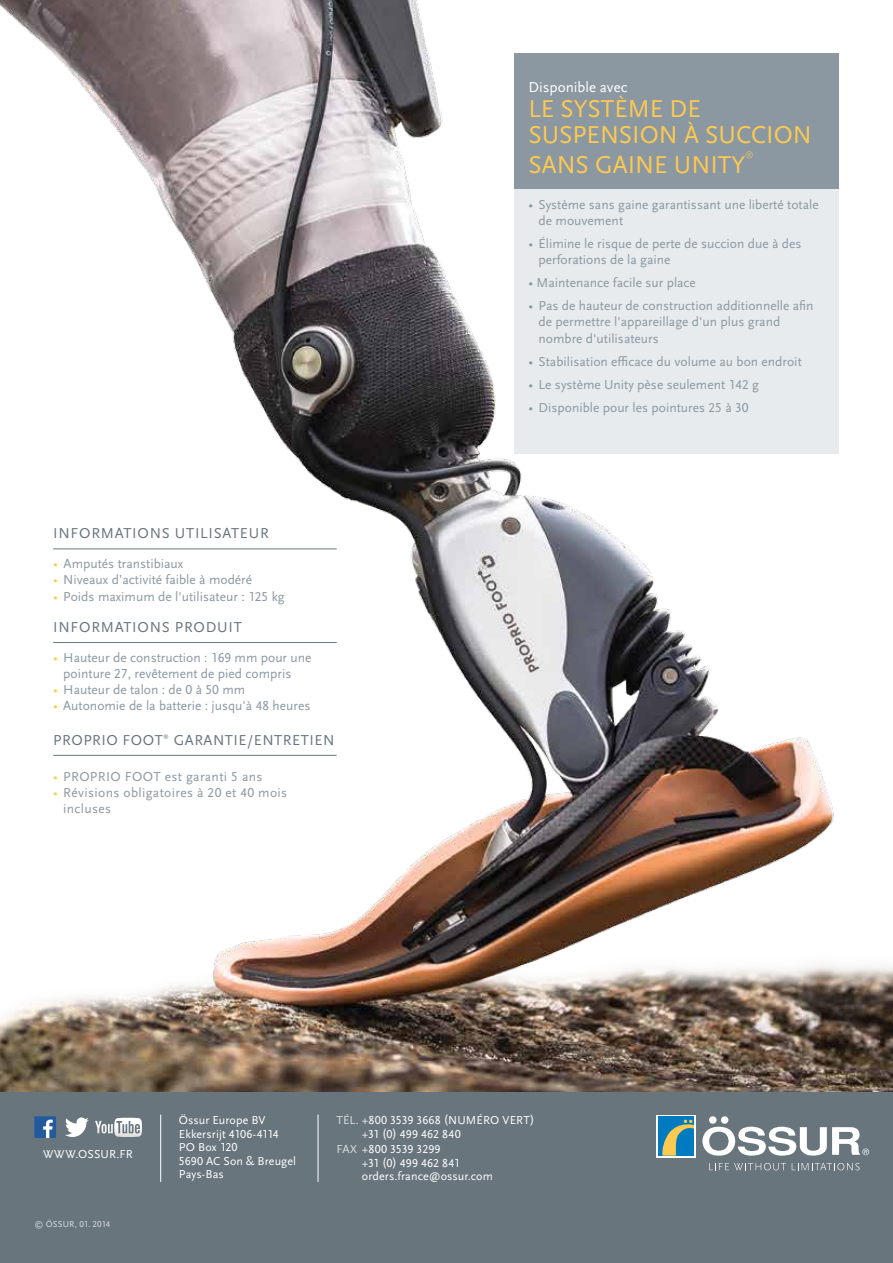
<style>
.page{position:relative;width:893px;height:1263px;background:#fff}
.page>*{position:absolute;margin:0;border:0;box-sizing:border-box;transform-origin:0 0}
.t1{font:25.5px/25.5px "Scala Sans OT";color:#fdca50}
.t2{font:15px "Scala Sans OT";letter-spacing:.05em;color:#68757d}
.t3{font:15px "Scala Sans OT";color:#fff}
.t4{font:13.65px "Scala Sans OT";color:#8c98a1}
.t5{font:13.5px/16.2px "Scala Sans OT";color:#8c98a1}
.t6{font:13.5px/16.2px "Scala Sans OT";letter-spacing:.025em;color:#8c98a1}
.t7{font:12px/13.5px "Scala Sans OT";letter-spacing:.005em;color:#fff}
.t8{font:9px "Scala Sans OT";letter-spacing:.02em;color:#d7dde1}
.t9{font:300 8.7px "Scala Sans OT";color:#fdca50}
.t10{font:5.25px "Scala Sans OT";color:#68757d}
.s1{color:#fdca50}
.s2{font-size:13.65px}
.s3{color:#d7dde1}
</style>
<div class="page">
<img style="left:0;top:0;width:893px;height:1093px">
<hr style="left:53px;top:548px;width:284px;height:1px;background:#68757d">
<hr style="left:53px;top:642px;width:284px;height:1px;background:#68757d">
<hr style="left:53px;top:755px;width:284px;height:1px;background:#68757d">
<div style="left:0;top:1093px;width:893px;height:170px;background:#68757d"></div>
<svg style="left:709px;top:1163px;width:77px;height:7px"></svg>
<svg style="left:792px;top:1163px;width:67px;height:7px"></svg>
<div style="left:709px;top:1116px;width:8px;height:8px;background:#fff;border-radius:50%"></div>
<div style="left:721px;top:1116px;width:7px;height:8px;background:#fff;border-radius:50%"></div>
<svg style="left:702px;top:1127px;width:167px;height:29px"></svg>
<div style="left:656px;top:1114px;width:40px;height:43px;background:#fff"></div>
<div style="left:658px;top:1116px;width:36px;height:40px;background:#007bc0"></div>
<svg style="left:662px;top:1120px;width:32px;height:36px"></svg>
<div style="left:34px;top:1116px;width:22px;height:22px;background:#23599d"></div>
<svg style="left:43px;top:1119px;width:10px;height:19px"></svg>
<svg style="left:65px;top:1117px;width:24px;height:20px"></svg>
<svg style="left:95px;top:1118px;width:47px;height:19px"></svg>
<hr style="left:318px;top:1114px;width:1px;height:68px;background:#fff">
<hr style="left:160px;top:1114px;width:1px;height:68px;background:#fff">
<p class="t3" style="left:528px;top:79px;width:100px">Disponible avec</p>
<h1 class="t1" style="left:528px;top:96px;width:285px">LE SYSTÈME DE<br>SUSPENSION À SUCCION</h1>
<h1 class="t1" style="left:528px;top:152px;width:218px">SANS GAINE UNITY</h1>
<p class="t9" style="left:745px;top:149px;width:10px">®</p>
<p class="t2" style="left:53px;top:525px;width:217px">INFORMATIONS UTILISATEUR</p>
<p class="t5" style="left:53px;top:556px;width:132px"><span class="s1">•</span> Amputés transtibiaux</p>
<p class="t5" style="left:53px;top:572px;width:200px"><span class="s1">•</span> Niveaux d’activité faible à modéré</p>
<p class="t5" style="left:53px;top:588px;width:233px"><span class="s1">•</span> Poids maximum de l'utilisateur : 125 kg</p>
<p class="t2" style="left:53px;top:619px;width:190px">INFORMATIONS PRODUIT</p>
<p class="t5" style="left:53px;top:649px;width:260px"><span class="s1">•</span> Hauteur de construction : 169 mm <span class="s2">pour une</span></p>
<p class="t4" style="left:63px;top:666px;width:230px">pointure 27, revêtement de pied compris</p>
<p class="t5" style="left:53px;top:682px;width:194px"><span class="s1">•</span> Hauteur de talon : de 0 à 50 mm</p>
<p class="t5" style="left:53px;top:698px;width:259px"><span class="s1">•</span> Autonomie de la batterie : jusqu'à 48 heures</p>
<p class="t2" style="left:53px;top:732px;width:111px">PROPRIO FOOT</p>
<p class="t10" style="left:163px;top:733px;width:7px">®</p>
<p class="t2" style="left:174px;top:732px;width:162px">GARANTIE/ENTRETIEN</p>
<p class="t6" style="left:53px;top:769px;width:211px"><span class="s1">•</span> PROPRIO FOOT est garanti 5 ans</p>
<p class="t6" style="left:63px;top:785px;width:225px;text-indent:-10px"><span class="s1">•</span> Révisions obligatoires à 20 et 40 mois incluses</p>
<p class="t5" style="left:539px;top:197px;width:282px;text-indent:-10px">• Système sans gaine garantissant une liberté totale de mouvement</p>
<p class="t5" style="left:539px;top:236px;width:264px;text-indent:-10px">• Élimine le risque de perte de succion due à des perforations de la gaine</p>
<p class="t5" style="left:528px;top:275px;width:169px">• Maintenance facile sur place</p>
<p class="t5" style="left:539px;top:298px;width:276px;text-indent:-10px">• Pas de hauteur de construction additionnelle afin de permettre l'appareillage d'un plus grand nombre d'utilisateurs</p>
<p class="t5" style="left:528px;top:353px;width:275px">• Stabilisation efficace du volume au bon endroit</p>
<p class="t5" style="left:528px;top:376px;width:232px">• Le système Unity pèse seulement 142 g</p>
<p class="t5" style="left:528px;top:399px;width:222px">• Disponible pour les pointures 25 à 30</p>
<p class="t7" style="left:43px;top:1147px;width:91px">WWW.OSSUR.FR</p>
<p class="t8" style="left:34px;top:1219px;width:78px">© ÖSSUR, 01. 2014</p>
<p class="t7" style="left:179px;top:1114px;width:119px">Össur Europe BV<br>Ekkersrijt 4106-4114<br>PO Box 120<br>5690 AC Son &amp; Breugel<br>Pays-Bas</p>
<p class="t7" style="left:362px;top:1114px;width:174px;text-indent:-25px"><span class="s3">TÉL.</span> +800 3539 3668 (NUMÉRO VERT) +31 (0) 499 462 840</p>
<p class="t7" style="left:362px;top:1143px;width:133px;text-indent:-25px"><span class="s3">FAX</span> +800 3539 3299<br>+31 (0) 499 462 841 orders.france@ossur.com</p>
</div>
